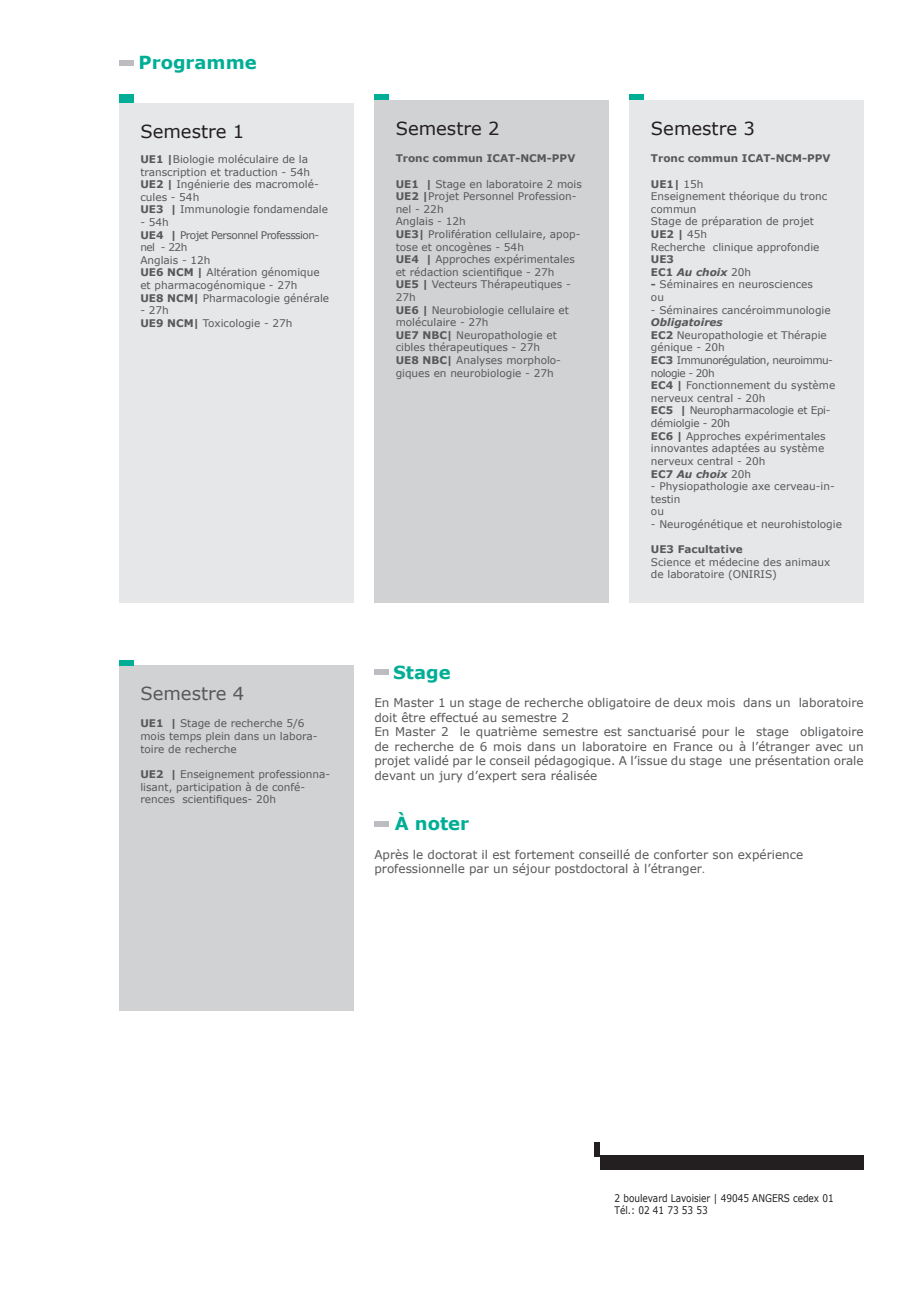
<style>
.page{position:relative;width:919px;height:1289px;background:#fff}
.page>*{position:absolute;margin:0;border:0;box-sizing:border-box;transform-origin:0 0}
.t1{font:18px "Verdana";color:#231f20}
.t2{font:700 18px "Verdana";color:#00ae95}
.t3{font:18px "Verdana";color:#57585a}
.t4{font:12px/14.4px "Verdana";color:#57585a}
.t5{font:10.5px/12.6px "Verdana";color:#57585a}
.t6{font:700 10.5px "Verdana";color:#57585a}
.t7{font:10.5px/12.6px "Verdana";color:#231f20;scale:.85 1}
.t8{font:italic 700 10.5px/12.6px "Verdana";color:#57585a}
.s1{font-weight:700}
.s2{font-style:normal}
.s3{font-weight:400;font-style:normal}
.s4{font-weight:700;font-style:italic}
.s5{font-family:"UA Poppins Texte"}
</style>
<div class="page">
<div style="left:594px;top:1142px;width:5px;height:14px;background:#231f20"></div>
<div style="left:599px;top:1154px;width:264px;height:15px;background:#231f20"></div>
<div style="left:119px;top:60px;width:14px;height:6px;background:#bcbdc0"></div>
<div style="left:629px;top:100px;width:234px;height:502px;background:#e6e7e9"></div>
<div style="left:629px;top:94px;width:14px;height:6px;background:#00ae95"></div>
<div style="left:119px;top:665px;width:234px;height:345px;background:#d1d2d4"></div>
<div style="left:119px;top:659px;width:14px;height:6px;background:#00ae95"></div>
<div style="left:119px;top:103px;width:234px;height:499px;background:#e6e7e9"></div>
<div style="left:119px;top:94px;width:14px;height:9px;background:#00ae95"></div>
<div style="left:374px;top:100px;width:234px;height:502px;background:#d1d2d4"></div>
<div style="left:374px;top:94px;width:14px;height:6px;background:#00ae95"></div>
<div style="left:374px;top:669px;width:14px;height:6px;background:#bcbdc0"></div>
<div style="left:374px;top:820px;width:14px;height:6px;background:#bcbdc0"></div>
<h1 class="t2" style="left:138px;top:51px;width:120px">Programme</h1>
<h1 class="t1" style="left:140px;top:120px;width:105px">Semestre 1</h1>
<p class="t5" style="left:140px;top:153px;width:189px"><span class="s1">UE1 |</span>Biologie moléculaire de la transcription et traduction - 54h<br><span class="s1">UE2 |</span> Ingénierie des macromolé&shy;cules - 54h<br><span class="s1">UE3 |</span> Immunologie fondamendale</p>
<p class="t5" style="left:140px;top:216px;width:190px">- 54h<br><span class="s1">UE4 |</span> Projet Personnel Professsion&shy;nel - 22h<br>Anglais - 12h<br><span class="s1">UE6 NCM |</span> Altération génomique et pharmacogénomique - 27h<br><span class="s1">UE8 NCM|</span> Pharmacologie générale</p>
<p class="t5" style="left:140px;top:304px;width:154px">- 27h<br><span class="s1">UE9 NCM|</span> Toxicologie - 27h</p>
<h1 class="t3" style="left:140px;top:682px;width:105px">Semestre 4</h1>
<p class="t5" style="left:140px;top:717px;width:178px"><span class="s1">UE1 |</span> Stage de recherche 5/6 mois temps plein dans un labora&shy;toire de recherche</p>
<p class="t5" style="left:140px;top:768px;width:191px"><span class="s1">UE2 |</span> Enseignement professionna&shy;lisant, participation à de confé&shy;rences scientifiques- 20h</p>
<h1 class="t1" style="left:395px;top:117px;width:105px">Semestre 2</h1>
<p class="t6" style="left:395px;top:152px;width:181px">Tronc commun ICAT-NCM-PPV</p>
<p class="t5" style="left:395px;top:178px;width:188px"><span class="s1">UE1 |</span> Stage en laboratoire 2 mois<br><span class="s1">UE2 |</span>Projet Personnel Profession&shy;nel - 22h<br>Anglais - 12h<br><span class="s1">UE3|</span> Prolifération cellulaire, apop&shy;tose et oncogènes - 54h<br><span class="s1">UE4 |</span> Approches expérimentales et rédaction scientifique - 27h<br><span class="s1">UE5 |</span> Vecteurs Thérapeutiques -<br>27h<br><span class="s1">UE6 |</span> Neurobiologie cellulaire et moléculaire - 27h<br><span class="s1">UE7 NBC|</span> Neuropathologie et cibles thérapeutiques - 27h<br><span class="s1">UE8 NBC|</span> Analyses morpholo&shy;giques en neurobiologie - 27h</p>
<h1 class="t1" style="left:651px;top:117px;width:105px">Semestre 3</h1>
<p class="t6" style="left:651px;top:152px;width:181px">Tronc commun ICAT-NCM-PPV</p>
<p class="t5" style="left:651px;top:178px;width:178px"><span class="s1">UE1|</span> 15h<br>Enseignement théorique du tronc commun<br>Stage de préparation de projet<br><span class="s1">UE2 |</span> 45h<br>Recherche clinique approfondie</p>
<p class="t8" style="left:651px;top:253px;width:102px"><span class="s2">UE3<br>EC1</span> Au choix <span class="s3">20h</span></p>
<p class="t5" style="left:651px;top:278px;width:163px"><span class="s1">-</span> Séminaires en neurosciences ou</p>
<p class="t5" style="left:651px;top:304px;width:181px">- Séminaires cancéroimmunologie</p>
<p class="t5" style="left:651px;top:316px;width:186px"><span class="s4">Obligatoires<br></span><span class="s1">EC2</span> Neuropathologie et Thérapie génique - 20h<br><span class="s1">EC3</span> Immunorégulation, neuroimmu&shy;nologie - 20h<br><span class="s1">EC4 |</span> Fonctionnement du système nerveux central - 20h<br><span class="s1">EC5 |</span> Neuropharmacologie et Epi&shy;démiolgie - 20h<br><span class="s1">EC6 |</span> Approches expérimentales innovantes adaptées au système nerveux central - 20h<br><span class="s1">EC7</span> <span class="s4">Au choix</span> 20h</p>
<p class="t5" style="left:651px;top:480px;width:185px">- Physiopathologie axe cerveau-in&shy;testin<br>ou</p>
<p class="t5" style="left:651px;top:518px;width:192px">- Neurogénétique et neurohistologie</p>
<p class="t6" style="left:651px;top:542px;width:93px">UE3 Facultative</p>
<p class="t5" style="left:651px;top:556px;width:181px">Science et médecine des animaux de laboratoire (ONIRIS)</p>
<h1 class="t2" style="left:393px;top:660px;width:59px">Stage</h1>
<p class="t4" style="left:374px;top:696px;width:490px">En Master 1 un stage de recherche obligatoire de deux mois dans un laboratoire doit être effectué au semestre 2<br>En Master 2 le quatrième semestre est sanctuarisé pour le stage obligatoire de recherche de 6 mois dans un laboratoire en France ou à l’étranger avec un projet validé par le conseil pédagogique. A l’issue du stage une présentation orale devant un jury d’expert sera réalisée</p>
<h1 class="t2" style="left:395px;top:811px;width:76px">À noter</h1>
<p class="t4" style="left:374px;top:847px;width:430px">Après le doctorat il est fortement conseillé de conforter son expérience professionnelle par un séjour postdoctoral à l’étranger<span class="s5">.</span></p>
<p class="t7" style="left:614px;top:1191px;width:259px">2 boulevard Lavoisier | 49045 ANGERS cedex 01<br>Tél.: 02 41 73 53 53</p>
</div>
